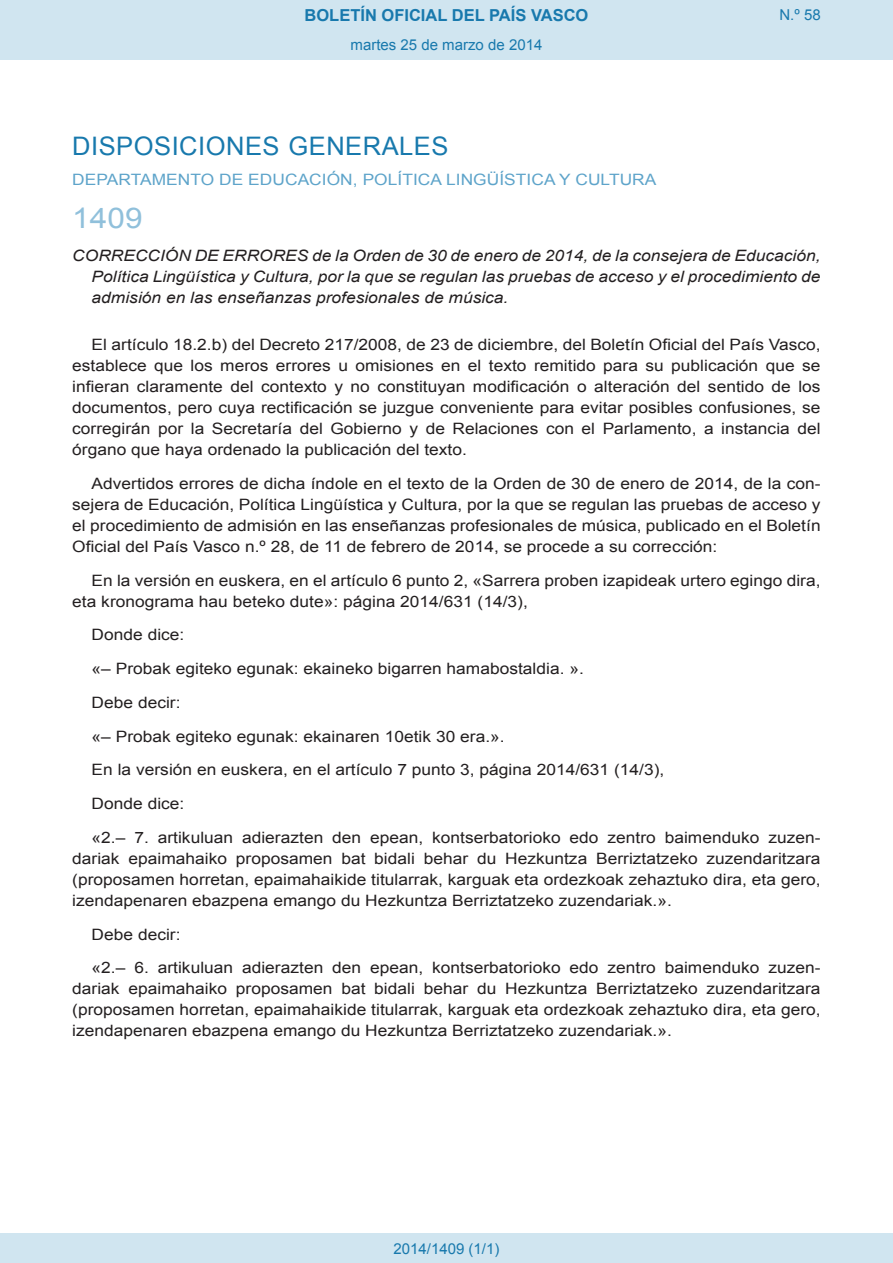
<style>
.page{position:relative;width:893px;height:1263px;background:#fff}
.page>*{position:absolute;margin:0;border:0;box-sizing:border-box;transform-origin:0 0}
.BOPVOrden{font:28.5px "Arial";color:#90c0db;scale:1.11 1}
.BOPVSeccion{font:25.5px "Arial";letter-spacing:.02em;color:#1879ad}
.t1{font:700 16.5px "Arial";color:#1879ad}
.BOPVDetalle{font:15.6px/21px "Arial";color:#231f20;text-align:justify;scale:1.11 1}
.BOPVTitulo{font:italic 15.6px/21px "Arial";color:#231f20;text-align:justify;scale:1.11 1}
.BOPVOrganismo{font:15.6px "Arial";letter-spacing:.005em;color:#5ea4ca;scale:1.11 1}
.Paginacion_Centro{font:15px "Arial";color:#1879ad}
</style>
<div class="page">
<div style="left:0;top:0;width:893px;height:60px;background:#d0e5f0"></div>
<div style="left:0;top:1233px;width:893px;height:30px;background:#d0e5f0"></div>
<p class="t1" style="left:305px;top:4px;width:285px">BOLETÍN OFICIAL DEL PAÍS VASCO</p>
<p class="Paginacion_Centro" style="left:351px;top:35px;width:193px">martes 25 de marzo de 2014</p>
<p class="Paginacion_Centro" style="left:779px;top:5px;width:43px">N.º 58</p>
<p class="BOPVSeccion" style="left:72px;top:129px;width:378px">DISPOSICIONES GENERALES</p>
<p class="BOPVOrganismo" style="left:72px;top:169px;width:528px">DEPARTAMENTO DE EDUCACIÓN, POLÍTICA LINGÜÍSTICA Y CULTURA</p>
<p class="BOPVOrden" style="left:72px;top:199px;width:65px">1409</p>
<p class="BOPVTitulo" style="left:92px;top:246px;width:658px;text-indent:-19px">CORRECCIÓN DE ERRORES de la Orden de 30 de enero de 2014, de la consejera de Educación, Política Lingüística y Cultura, por la que se regulan las pruebas de acceso y el procedimiento de admisión en las enseñanzas profesionales de música.</p>
<p class="BOPVDetalle" style="left:72px;top:334px;width:676px;text-indent:19px">El artículo 18.2.b) del Decreto 217/2008, de 23 de diciembre, del Boletín Oficial del País Vasco, establece que los meros errores u omisiones en el texto remitido para su publicación que se infieran claramente del contexto y no constituyan modificación o alteración del sentido de los documentos, pero cuya rectificación se juzgue conveniente para evitar posibles confusiones, se corregirán por la Secretaría del Gobierno y de Relaciones con el Parlamento, a instancia del órgano que haya ordenado la publicación del texto.</p>
<p class="BOPVDetalle" style="left:72px;top:473px;width:676px;text-indent:19px">Advertidos errores de dicha índole en el texto de la Orden de 30 de enero de 2014, de la con&shy;sejera de Educación, Política Lingüística y Cultura, por la que se regulan las pruebas de acceso y el procedimiento de admisión en las enseñanzas profesionales de música, publicado en el Boletín Oficial del País Vasco n.º 28, de 11 de febrero de 2014, se procede a su corrección:</p>
<p class="BOPVDetalle" style="left:72px;top:570px;width:676px;text-indent:19px">En la versión en euskera, en el artículo 6 punto 2, «Sarrera proben izapideak urtero egingo dira, eta kronograma hau beteko dute»: página 2014/631 (14/3),</p>
<p class="BOPVDetalle" style="left:92px;top:624px;width:85px">Donde dice:</p>
<p class="BOPVDetalle" style="left:92px;top:658px;width:445px">«– Probak egiteko egunak: ekaineko bigarren hamabostaldia. ».</p>
<p class="BOPVDetalle" style="left:92px;top:692px;width:82px">Debe decir:</p>
<p class="BOPVDetalle" style="left:92px;top:726px;width:374px">«– Probak egiteko egunak: ekainaren 10etik 30 era.».</p>
<p class="BOPVDetalle" style="left:92px;top:759px;width:517px">En la versión en euskera, en el artículo 7 punto 3, página 2014/631 (14/3),</p>
<p class="BOPVDetalle" style="left:92px;top:793px;width:85px">Donde dice:</p>
<p class="BOPVDetalle" style="left:72px;top:827px;width:676px;text-indent:19px">«2.– 7. artikuluan adierazten den epean, kontserbatorioko edo zentro baimenduko zuzen&shy;dariak epaimahaiko proposamen bat bidali behar du Hezkuntza Berriztatzeko zuzendaritzara (proposamen horretan, epaimahaikide titularrak, karguak eta ordezkoak zehaztuko dira, eta gero, izendapenaren ebazpena emango du Hezkuntza Berriztatzeko zuzendariak.».</p>
<p class="BOPVDetalle" style="left:92px;top:924px;width:82px">Debe decir:</p>
<p class="BOPVDetalle" style="left:72px;top:957px;width:676px;text-indent:19px">«2.– 6. artikuluan adierazten den epean, kontserbatorioko edo zentro baimenduko zuzen&shy;dariak epaimahaiko proposamen bat bidali behar du Hezkuntza Berriztatzeko zuzendaritzara (proposamen horretan, epaimahaikide titularrak, karguak eta ordezkoak zehaztuko dira, eta gero, izendapenaren ebazpena emango du Hezkuntza Berriztatzeko zuzendariak.».</p>
<p class="Paginacion_Centro" style="left:393px;top:1238px;width:107px">2014/1409 (1/1)</p>
</div>
